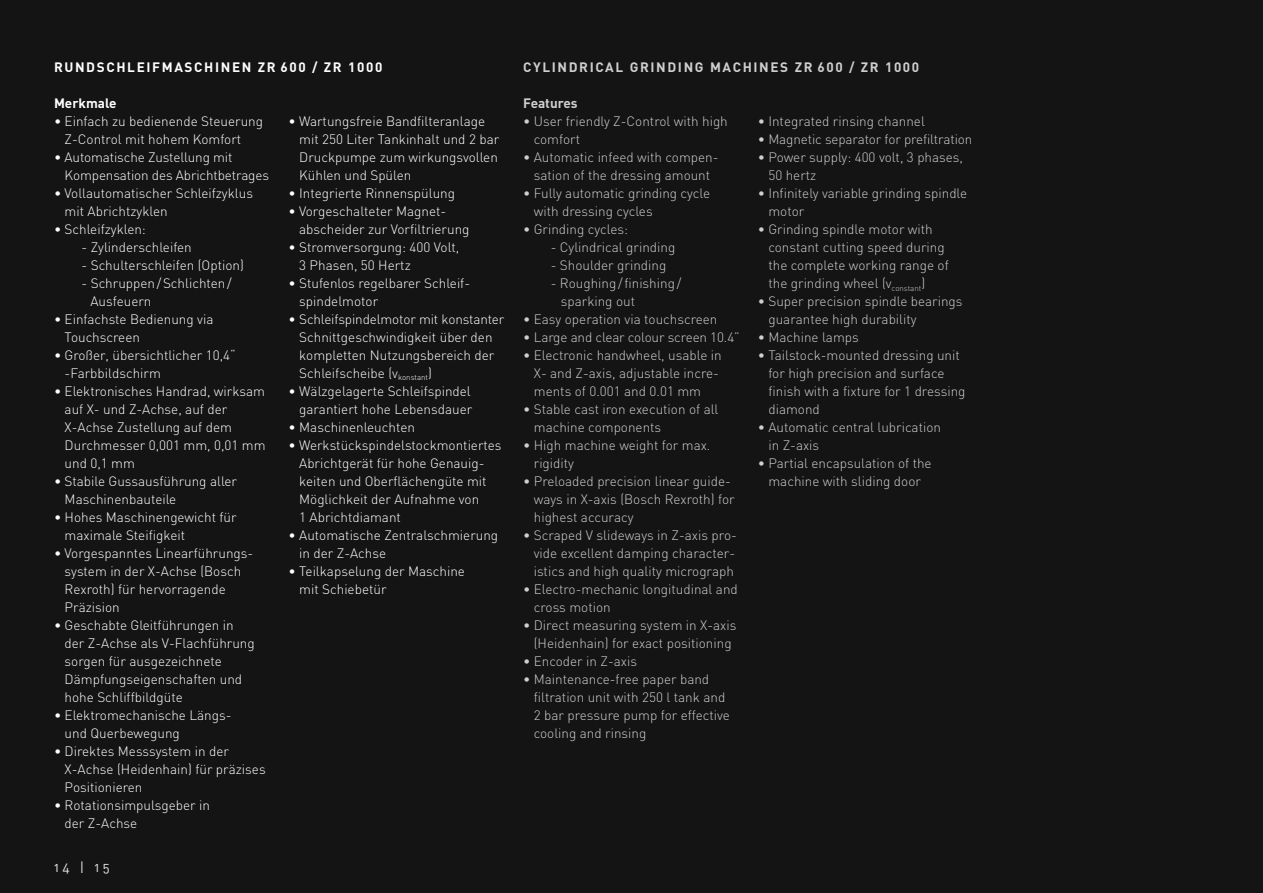
<style>
.page{position:relative;width:1263px;height:893px;background:#131413}
.page>*{position:absolute;margin:0;border:0;box-sizing:border-box;transform-origin:0 0}
.t1{font:300 13.5px/18px "DIN";color:#fff}
.t2{font:300 13.5px/18px "DIN";color:#cfcfd0}
.t3{font:700 13.5px "DIN";letter-spacing:.12em;color:#cfcfd0}
.t4{font:700 13.5px "DIN";letter-spacing:.12em;color:#fff}
.t5{font:700 13.5px "DIN";color:#fff}
.t6{font:700 13.5px "DIN";color:#cfcfd0}
.t7{font:13.5px "DIN Regular Alternate";color:#e8e8e8}
</style>
<div class="page">
<p class="t4" style="left:54px;top:58px;width:330px">RUNDSCHLEIFMASCHINEN ZR 600 / ZR 1000</p>
<p class="t5" style="left:54px;top:94px;width:64px">Merkmale</p>
<p class="t1" style="left:65px;top:112px;width:200px;text-indent:-11px">• Einfach zu bedienende Steuerung<br>Z-Control mit hohem Komfort</p>
<p class="t1" style="left:65px;top:148px;width:206px;text-indent:-11px">• Automatische Zustellung mit<br>Kompensation des Abrichtbetrages</p>
<p class="t1" style="left:65px;top:184px;width:190px;text-indent:-11px">• Vollautomatischer Schleifzyklus mit Abrichtzyklen</p>
<p class="t1" style="left:54px;top:220px;width:93px">• Schleifzyklen:</p>
<p class="t1" style="left:82px;top:238px;width:112px">- Zylinderschleifen</p>
<p class="t1" style="left:82px;top:256px;width:164px">- Schulterschleifen (Option)</p>
<p class="t1" style="left:91px;top:274px;width:143px;text-indent:-9px">- Schruppen/Schlichten/<br>Ausfeuern</p>
<p class="t1" style="left:65px;top:310px;width:150px;text-indent:-11px">• Einfachste Bedienung via<br>Touchscreen</p>
<p class="t1" style="left:65px;top:346px;width:173px;text-indent:-11px">• Großer, übersichtlicher 10,4“ -Farbbildschirm</p>
<p class="t1" style="left:65px;top:382px;width:202px;text-indent:-11px">• Elektronisches Handrad, wirksam auf X- und Z-Achse, auf der<br>X-Achse Zustellung auf dem<br>Durchmesser 0,001 mm, 0,01 mm und 0,1 mm</p>
<p class="t1" style="left:65px;top:472px;width:174px;text-indent:-11px">• Stabile Gussausführung aller<br>Maschinenbauteile</p>
<p class="t1" style="left:65px;top:508px;width:174px;text-indent:-11px">• Hohes Maschinengewicht für maximale Steifigkeit</p>
<p class="t1" style="left:65px;top:544px;width:190px;text-indent:-11px">• Vorgespanntes Linearführungs&shy;system in der X-Achse (Bosch<br>Rexroth) für hervorragende<br>Präzision</p>
<p class="t1" style="left:65px;top:616px;width:192px;text-indent:-11px">• Geschabte Gleitführungen in der Z-Achse als V-Flachführung sorgen für ausgezeichnete<br>Dämpfungseigenschaften und hohe Schliffbildgüte</p>
<p class="t1" style="left:65px;top:706px;width:168px;text-indent:-11px">• Elektromechanische Längs&shy;und Querbewegung</p>
<p class="t1" style="left:65px;top:742px;width:203px;text-indent:-11px">• Direktes Messsystem in der<br>X-Achse (Heidenhain) für präzises<br>Positionieren</p>
<p class="t1" style="left:65px;top:796px;width:147px;text-indent:-11px">• Rotationsimpulsgeber in der Z-Achse</p>
<p class="t7" style="left:54px;top:859px;width:57px">14 | 15</p>
<p class="t1" style="left:299px;top:112px;width:202px;text-indent:-11px">• Wartungsfreie Bandfilteranlage mit 250 Liter Tankinhalt und 2 bar<br>Druckpumpe zum wirkungsvollen<br>Kühlen und Spülen</p>
<p class="t1" style="left:289px;top:184px;width:168px">• Integrierte Rinnenspülung</p>
<p class="t1" style="left:299px;top:202px;width:172px;text-indent:-11px">• Vorgeschalteter Magnet&shy;abscheider zur Vorfiltrierung</p>
<p class="t1" style="left:299px;top:238px;width:162px;text-indent:-11px">• Stromversorgung: 400 Volt,<br>3 Phasen, 50 Hertz</p>
<p class="t1" style="left:299px;top:274px;width:172px;text-indent:-11px">• Stufenlos regelbarer Schleif&shy;spindelmotor</p>
<p class="t1" style="left:299px;top:310px;width:207px;text-indent:-11px">• Schleifspindelmotor mit konstanter Schnittgeschwindigkeit über den kompletten Nutzungsbereich der Schleifscheibe (v<sub>konstant</sub>)</p>
<p class="t1" style="left:289px;top:382px;width:185px;text-align:right">• Wälzgelagerte Schleifspindel garantiert hohe Lebensdauer</p>
<p class="t1" style="left:289px;top:418px;width:128px">• Maschinenleuchten</p>
<p class="t1" style="left:299px;top:436px;width:204px;text-indent:-11px">• Werkstückspindelstockmontiertes<br>Abrichtgerät für hohe Genauig&shy;keiten und Oberflächengüte mit<br>Möglichkeit der Aufnahme von<br>1 Abrichtdiamant</p>
<p class="t1" style="left:299px;top:526px;width:200px;text-indent:-11px">• Automatische Zentralschmierung in der Z-Achse</p>
<p class="t1" style="left:299px;top:562px;width:167px;text-indent:-11px">• Teilkapselung der Maschine mit Schiebetür</p>
<p class="t3" style="left:523px;top:58px;width:398px">CYLINDRICAL GRINDING MACHINES ZR 600 / ZR 1000</p>
<p class="t6" style="left:523px;top:94px;width:56px">Features</p>
<p class="t2" style="left:534px;top:112px;width:196px;text-indent:-11px">• User friendly Z-Control with high comfort</p>
<p class="t2" style="left:523px;top:148px;width:197px;text-align:center">• Automatic infeed with compen&shy;sation of the dressing amount</p>
<p class="t2" style="left:534px;top:184px;width:178px;text-indent:-11px">• Fully automatic grinding cycle with dressing cycles</p>
<p class="t2" style="left:523px;top:220px;width:106px">• Grinding cycles:</p>
<p class="t2" style="left:551px;top:238px;width:126px">- Cylindrical grinding</p>
<p class="t2" style="left:551px;top:256px;width:117px">- Shoulder grinding</p>
<p class="t2" style="left:561px;top:274px;width:122px;text-indent:-10px">- Roughing/finishing/ sparking out</p>
<p class="t2" style="left:523px;top:310px;width:196px">• Easy operation via touchscreen</p>
<p class="t2" style="left:523px;top:328px;width:218px">• Large and clear colour screen 10.4”</p>
<p class="t2" style="left:534px;top:346px;width:189px;text-indent:-11px">• Electronic handwheel, usable in<br>X- and Z-axis, adjustable incre&shy;ments of 0.001 and 0.01 mm</p>
<p class="t2" style="left:534px;top:400px;width:186px;text-indent:-11px">• Stable cast iron execution of all machine components</p>
<p class="t2" style="left:534px;top:436px;width:178px;text-indent:-11px">• High machine weight for max. rigidity</p>
<p class="t2" style="left:534px;top:472px;width:202px;text-indent:-11px">• Preloaded precision linear guide&shy;ways in X-axis (Bosch Rexroth) for highest accuracy</p>
<p class="t2" style="left:534px;top:526px;width:205px;text-indent:-11px">• Scraped V slideways in Z-axis pro&shy;vide excellent damping character&shy;istics and high quality micrograph</p>
<p class="t2" style="left:534px;top:580px;width:206px;text-indent:-11px">• Electro-mechanic longitudinal and cross motion</p>
<p class="t2" style="left:523px;top:616px;width:215px;text-align:center">• Direct measuring system in X-axis (Heidenhain) for exact positioning</p>
<p class="t2" style="left:523px;top:652px;width:115px">• Encoder in Z-axis</p>
<p class="t2" style="left:534px;top:670px;width:198px;text-indent:-11px">• Maintenance-free paper band filtration unit with 250 l tank and<br>2 bar pressure pump for effective cooling and rinsing</p>
<p class="t2" style="left:758px;top:112px;width:169px">• Integrated rinsing channel</p>
<p class="t2" style="left:758px;top:130px;width:216px">• Magnetic separator for prefiltration</p>
<p class="t2" style="left:768px;top:148px;width:196px;text-indent:-11px">• Power supply: 400 volt, 3 phases,<br>50 hertz</p>
<p class="t2" style="left:768px;top:184px;width:200px;text-indent:-11px">• Infinitely variable grinding spindle motor</p>
<p class="t2" style="left:768px;top:220px;width:182px;text-indent:-11px">• Grinding spindle motor with constant cutting speed during the complete working range of the grinding wheel (v<sub>constant</sub>)</p>
<p class="t2" style="left:768px;top:292px;width:196px;text-indent:-11px">• Super precision spindle bearings guarantee high durability</p>
<p class="t2" style="left:758px;top:328px;width:103px">• Machine lamps</p>
<p class="t2" style="left:768px;top:346px;width:199px;text-indent:-11px">• Tailstock-mounted dressing unit for high precision and surface finish with a fixture for 1 dressing diamond</p>
<p class="t2" style="left:768px;top:418px;width:174px;text-indent:-11px">• Automatic central lubrication in Z-axis</p>
<p class="t2" style="left:758px;top:454px;width:175px;text-align:center">• Partial encapsulation of the machine with sliding door</p>
</div>
